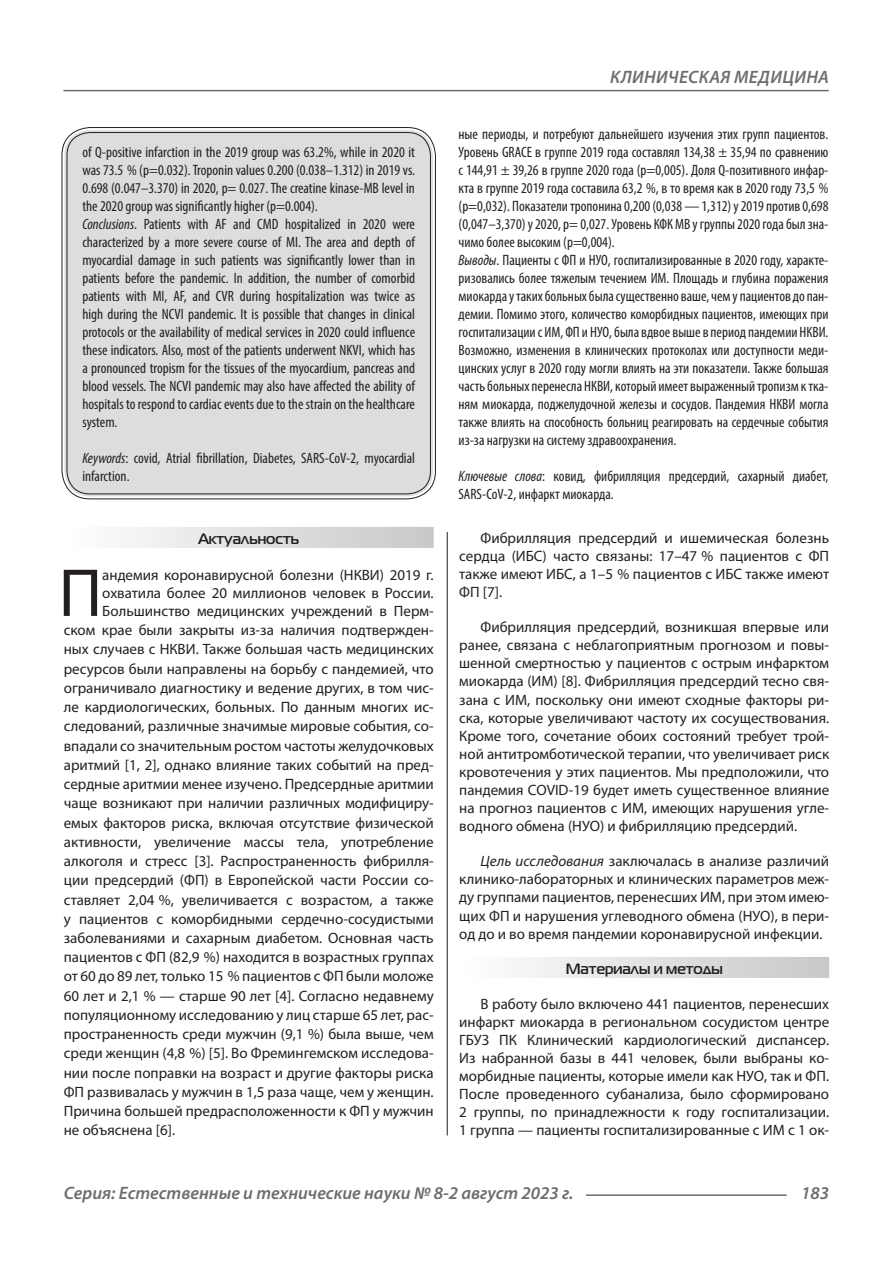
<style>
.page{position:relative;width:893px;height:1263px;background:#fff}
.page>*{position:absolute;margin:0;border:0;box-sizing:border-box;transform-origin:0 0}
.Статья_текст_первый{font:68.4px "Myriad Pro";color:#231f20}
.t1{font:italic 600 18px "Myriad Pro";color:#6c6d70}
.t2{font:italic 600 18px "Myriad Pro";letter-spacing:.02em;color:#6c6d70}
.Статья_текст_первый-2{font:15px "Myriad Pro";color:#231f20}
.Статья_текст{font:15px/18.1px "Myriad Pro";color:#231f20;text-align:justify}
.Статья_аннотация_тек{font:condensed 15px/18px "Myriad Pro";color:#231f20;text-align:justify}
.Статья_аннотация_анг{font:condensed 15px/18px "Myriad Pro";color:#231f20;text-align:justify}
.Статья_подзаголовок{font:700 15px "Magistral C";color:#231f20}
.s1{font-style:italic}
</style>
<div class="page">
<hr style="left:447px;top:128px;width:1px;height:1007px;background:#231f20">
<hr style="left:63px;top:90px;width:766px;height:1px;background:#6c6d70">
<hr style="left:586px;top:1194px;width:201px;height:2px;background:#6c6d70">
<div style="left:64px;top:527px;width:370px;height:21px;background:linear-gradient(to right,#fefeff,#c6c8ca)"></div>
<div style="left:459px;top:957px;width:370px;height:21px;background:linear-gradient(to right,#fefeff,#c6c8ca)"></div>
<div style="left:64px;top:130px;width:369px;height:366px;background:#dcdddf;border-radius:26px"></div>
<div style="left:66px;top:132px;width:365px;height:362px;border:1px solid #231f20;border-radius:23px"></div>
<div style="left:441px;top:127px;width:11px;height:405px;background:#fff"></div>
<p class="Статья_аннотация_анг" style="left:82px;top:143px;width:334px">of Q-positive infarction in the 2019 group was 63.2%, while in 2020 it was 73.5 % (p=0.032). Troponin values 0.200 (0.038–1.312) in 2019 vs.<br>0.698 (0.047–3.370) in 2020, p= 0.027. The creatine kinase-MB level in the 2020 group was significantly higher (p=0.004).</p>
<p class="Статья_аннотация_анг" style="left:82px;top:215px;width:334px"><span class="s1">Conclusions</span>. Patients with AF and CMD hospitalized in 2020 were characterized by a more severe course of MI. The area and depth of myocardial damage in such patients was significantly lower than in patients before the pandemic. In addition, the number of comorbid patients with MI, AF, and CVR during hospitalization was twice as high during the NCVI pandemic. It is possible that changes in clinical protocols or the availability of medical services in 2020 could influence these indicators. Also, most of the patients underwent NKVI, which has a pronounced tropism for the tissues of the myocardium, pancreas and blood vessels. The NCVI pandemic may also have affected the ability of hospitals to respond to cardiac events due to the strain on the healthcare system.</p>
<p class="Статья_аннотация_анг" style="left:82px;top:449px;width:334px"><span class="s1">Keywords</span>: covid, Atrial fibrillation, Diabetes, SARS-CoV-2, myocardial infarction.</p>
<p class="Статья_подзаголовок" style="left:198px;top:529px;width:102px">Актуальность</p>
<p class="Статья_текст_первый" style="left:59px;top:551px;width:45px">П</p>
<p class="Статья_текст_первый-2" style="left:102px;top:566px;width:333px">андемия коронавирусной болезни (НКВИ) 2019 г.</p>
<p class="Статья_текст_первый-2" style="left:102px;top:584px;width:333px">охватила более 20 миллионов человек в России.</p>
<p class="Статья_текст_первый-2" style="left:102px;top:602px;width:333px">Большинство медицинских учреждений в Перм-</p>
<p class="Статья_текст_первый-2" style="left:64px;top:621px;width:371px">ском крае были закрыты из-за наличия подтвержден-</p>
<p class="Статья_текст_первый-2" style="left:64px;top:640px;width:371px">ных случаев с НКВИ. Также большая часть медицинских</p>
<p class="Статья_текст_первый-2" style="left:64px;top:659px;width:371px">ресурсов были направлены на борьбу с пандемией, что</p>
<p class="Статья_текст_первый-2" style="left:64px;top:679px;width:371px">ограничивало диагностику и ведение других, в том чис-</p>
<p class="Статья_текст_первый-2" style="left:64px;top:698px;width:371px">ле кардиологических, больных. По данным многих ис-</p>
<p class="Статья_текст_первый-2" style="left:64px;top:717px;width:371px">следований, различные значимые мировые события, со-</p>
<p class="Статья_текст_первый-2" style="left:64px;top:736px;width:371px">впадали со значительным ростом частоты желудочковых</p>
<p class="Статья_текст_первый-2" style="left:64px;top:755px;width:371px">аритмий [1, 2], однако влияние таких событий на пред-</p>
<p class="Статья_текст_первый-2" style="left:64px;top:775px;width:371px">сердные аритмии менее изучено. Предсердные аритмии</p>
<p class="Статья_текст_первый-2" style="left:64px;top:794px;width:371px">чаще возникают при наличии различных модифициру-</p>
<p class="Статья_текст_первый-2" style="left:64px;top:813px;width:371px">емых факторов риска, включая отсутствие физической</p>
<p class="Статья_текст_первый-2" style="left:64px;top:832px;width:371px">активности, увеличение массы тела, употребление</p>
<p class="Статья_текст_первый-2" style="left:64px;top:852px;width:371px">алкоголя и стресс [3]. Распространенность фибрилля-</p>
<p class="Статья_текст_первый-2" style="left:64px;top:871px;width:371px">ции предсердий (ФП) в Европейской части России со-</p>
<p class="Статья_текст_первый-2" style="left:64px;top:890px;width:371px">ставляет 2,04 %, увеличивается с возрастом, а также</p>
<p class="Статья_текст_первый-2" style="left:64px;top:909px;width:371px">у пациентов с коморбидными сердечно-сосудистыми</p>
<p class="Статья_текст_первый-2" style="left:64px;top:929px;width:371px">заболеваниями и сахарным диабетом. Основная часть</p>
<p class="Статья_текст_первый-2" style="left:64px;top:948px;width:371px">пациентов с ФП (82,9 %) находится в возрастных группах</p>
<p class="Статья_текст_первый-2" style="left:64px;top:967px;width:371px">от 60 до 89 лет, только 15 % пациентов с ФП были моложе</p>
<p class="Статья_текст_первый-2" style="left:64px;top:986px;width:371px">60 лет и 2,1 % — старше 90 лет [4]. Согласно недавнему</p>
<p class="Статья_текст_первый-2" style="left:64px;top:1006px;width:371px">популяционному исследованию у лиц старше 65 лет, рас-</p>
<p class="Статья_текст_первый-2" style="left:64px;top:1025px;width:371px">пространенность среди мужчин (9,1 %) была выше, чем</p>
<p class="Статья_текст_первый-2" style="left:64px;top:1044px;width:371px">среди женщин (4,8 %) [5]. Во Фремингемском исследова-</p>
<p class="Статья_текст_первый-2" style="left:64px;top:1063px;width:371px">нии после поправки на возраст и другие факторы риска</p>
<p class="Статья_текст_первый-2" style="left:64px;top:1083px;width:371px">ФП развивалась у мужчин в 1,5 раза чаще, чем у женщин.</p>
<p class="Статья_текст_первый-2" style="left:64px;top:1102px;width:371px">Причина большей предрасположенности к ФП у мужчин</p>
<p class="Статья_текст_первый-2" style="left:64px;top:1121px;width:113px">не объяснена [6].</p>
<p class="t2" style="left:610px;top:66px;width:220px">КЛИНИЧЕСКАЯ МЕДИЦИНА</p>
<p class="Статья_аннотация_тек" style="left:459px;top:125px;width:371px">ные периоды, и потребуют дальнейшего изучения этих групп пациентов.<br>Уровень GRACE в группе 2019 года составлял 134,38 ± 35,94 по сравнению с 144,91 ± 39,26 в группе 2020 года (р=0,005). Доля Q-позитивного инфар&shy;кта в группе 2019 года составила 63,2 %, в то время как в 2020 году 73,5 % (p=0,032). Показатели тропонина 0,200 (0,038 — 1,312) у 2019 против 0,698 (0,047–3,370) у 2020, p= 0,027. Уровень КФК МВ у группы 2020 года был зна&shy;чимо более высоким (p=0,004).</p>
<p class="Статья_аннотация_тек" style="left:459px;top:251px;width:371px"><span class="s1">Выводы</span>. Пациенты с ФП и НУО, госпитализированные в 2020 году, характе&shy;ризовались более тяжелым течением ИМ. Площадь и глубина поражения миокарда у таких больных была существенно ваше, чем у пациентов до пан&shy;демии. Помимо этого, количество коморбидных пациентов, имеющих при госпитализации с ИМ, ФП и НУО, была вдвое выше в период пандемии НКВИ.<br>Возможно, изменения в клинических протоколах или доступности меди&shy;цинских услуг в 2020 году могли влиять на эти показатели. Также большая часть больных перенесла НКВИ, который имеет выраженный тропизм к тка&shy;ням миокарда, поджелудочной железы и сосудов. Пандемия НКВИ могла также влиять на способность больниц реагировать на сердечные события из-за нагрузки на систему здравоохранения.</p>
<p class="Статья_аннотация_тек" style="left:459px;top:467px;width:371px"><span class="s1">Ключевые слова</span>: ковид, фибрилляция предсердий, сахарный диабет,<br>SARS-CoV-2, инфаркт миокарда.</p>
<p class="Статья_текст" style="left:459px;top:528px;width:371px;text-indent:21px">Фибрилляция предсердий и ишемическая болезнь сердца (ИБС) часто связаны: 17–47 % пациентов с ФП также имеют ИБС, а 1–5 % пациентов с ИБС также имеют ФП [7].</p>
<p class="Статья_текст" style="left:459px;top:618px;width:371px;text-indent:21px">Фибрилляция предсердий, возникшая впервые или ранее, связана с неблагоприятным прогнозом и повы&shy;шенной смертностью у пациентов с острым инфарктом миокарда (ИМ) [8]. Фибрилляция предсердий тесно свя&shy;зана с ИМ, поскольку они имеют сходные факторы ри&shy;ска, которые увеличивают частоту их сосуществования.<br>Кроме того, сочетание обоих состояний требует трой&shy;ной антитромботической терапии, что увеличивает риск кровотечения у этих пациентов. Мы предположили, что пандемия COVID-19 будет иметь существенное влияние на прогноз пациентов с ИМ, имеющих нарушения угле&shy;водного обмена (НУО) и фибрилляцию предсердий.</p>
<p class="Статья_текст" style="left:459px;top:852px;width:371px;text-indent:21px"><span class="s1">Цель исследования</span> заключалась в анализе различий клинико-лабораторных и клинических параметров меж&shy;ду группами пациентов, перенесших ИМ, при этом имею&shy;щих ФП и нарушения углеводного обмена (НУО), в пери&shy;од до и во время пандемии коронавирусной инфекции.</p>
<p class="Статья_подзаголовок" style="left:566px;top:959px;width:158px">Материалы и методы</p>
<p class="Статья_текст" style="left:459px;top:994px;width:371px;text-indent:21px">В работу было включено 441 пациентов, перенесших инфаркт миокарда в региональном сосудистом центре ГБУЗ ПК Клинический кардиологический диспансер.<br>Из набранной базы в 441 человек, были выбраны ко&shy;морбидные пациенты, которые имели как НУО, так и ФП.<br>После проведенного субанализа, было сформировано 2 группы, по принадлежности к году госпитализации.<br>1 группа — пациенты госпитализированные с ИМ с 1 ок-</p>
<p class="t1" style="left:64px;top:1182px;width:511px">Серия: Естественные и технические науки № 8-2 август 2023 г.</p>
<p class="t1" style="left:801px;top:1182px;width:30px">183</p>
</div>
